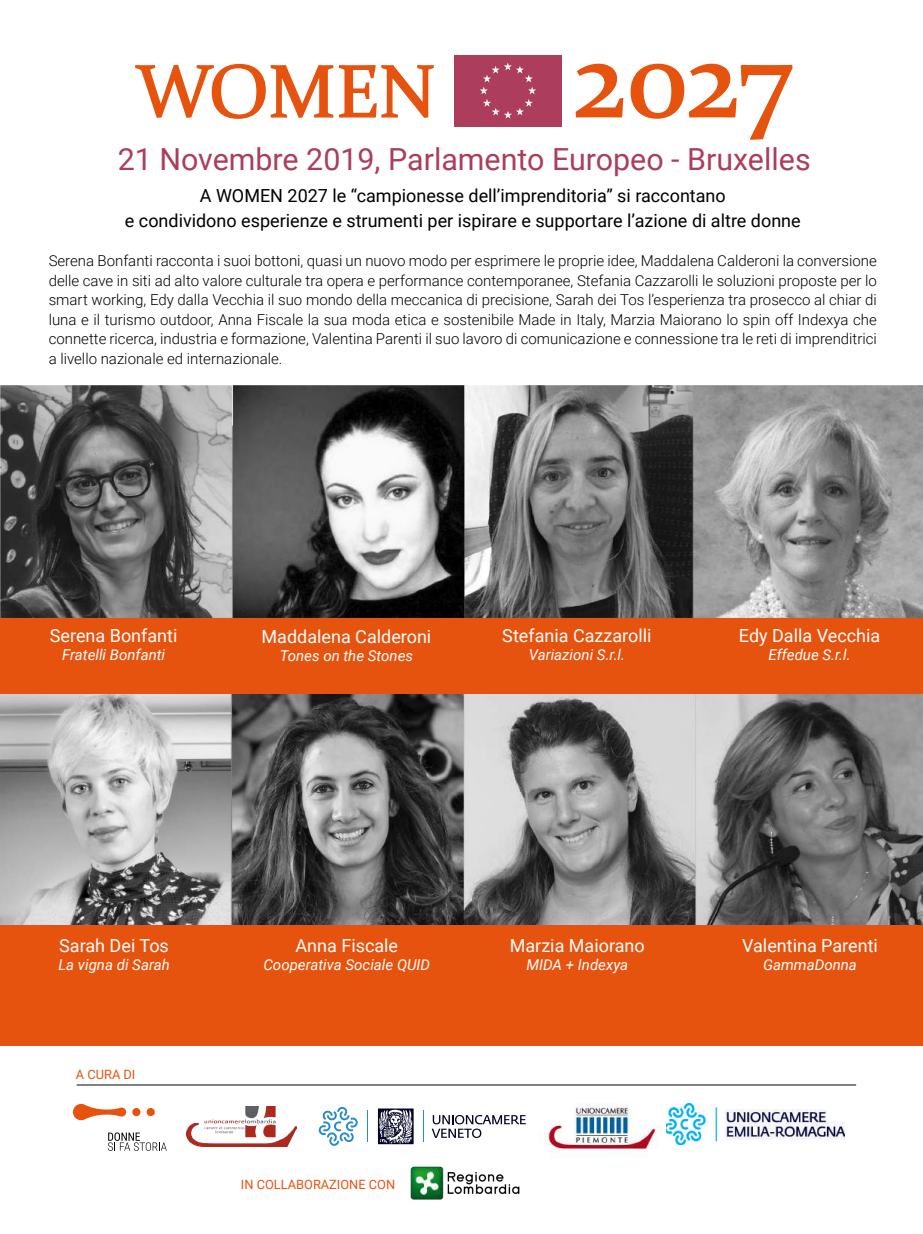
<style>
.page{position:relative;width:923px;height:1234px;background:#fff}
.page>*{position:absolute;margin:0;border:0;box-sizing:border-box;transform-origin:0 0}
.t1{font:30.45px "Roboto";color:#ac3d5c}
.t2{font:18px/25.5px "Roboto";color:#000;text-align:center}
.t3{font:18px "Roboto";color:#fff}
.t4{font:300 15px/19.5px "Roboto";color:#000;text-align:justify}
.t5{font:italic 15px "Roboto";color:#fff}
.t6{font:12.75px "Roboto";color:#e6530f}
</style>
<div class="page">
<svg style="left:135px;top:63px;width:299px;height:56px"></svg>
<svg style="left:575px;top:63px;width:49px;height:55px"></svg>
<svg style="left:630px;top:63px;width:163px;height:77px"></svg>
<div style="left:454px;top:55px;width:108px;height:71px;background:#ac3d5c"></div>
<svg style="left:480px;top:62px;width:56px;height:57px"></svg>
<div style="left:0;top:426px;width:923px;height:619px;background:#e6530f"></div>
<hr style="left:77px;top:1084px;width:779px;height:1px;background:#050505">
<svg style="left:108px;top:1132px;width:59px;height:18px"></svg>
<svg style="left:147px;top:1107px;width:8px;height:8px"></svg>
<svg style="left:73px;top:1103px;width:53px;height:16px"></svg>
<svg style="left:132px;top:1107px;width:8px;height:8px"></svg>
<svg style="left:319px;top:1107px;width:39px;height:38px"></svg>
<hr style="left:367px;top:1110px;width:1px;height:31px;background:#258bcb">
<hr style="left:423px;top:1110px;width:1px;height:31px;background:#258bcb">
<svg style="left:432px;top:1115px;width:94px;height:22px"></svg>
<svg style="left:378px;top:1108px;width:35px;height:35px"></svg>
<img style="left:186px;top:1106px;width:110px;height:40px">
<img style="left:666px;top:1103px;width:179px;height:41px">
<img style="left:544px;top:1103px;width:115px;height:51px">
<img style="left:410px;top:1166px;width:110px;height:34px">
<img style="left:1px;top:386px;width:922px;height:231px">
<img style="left:0;top:694px;width:923px;height:230px">
<h1 class="t1" style="left:118px;top:138px;width:694px">21 Novembre 2019, Parlamento Europeo - Bruxelles</h1>
<p class="t2" style="left:125px;top:182px;width:677px">A WOMEN 2027 le “campionesse dell’imprenditoria” si raccontano<br>e condividono esperienze e strumenti per ispirare e supportare l’azione di altre donne</p>
<p class="t4" style="left:49px;top:250px;width:830px">Serena Bonfanti racconta i suoi bottoni, quasi un nuovo modo per esprimere le proprie idee, Maddalena Calderoni la conversione delle cave in siti ad alto valore culturale tra opera e performance contemporanee, Stefania Cazzarolli le soluzioni proposte per lo smart working, Edy dalla Vecchia il suo mondo della meccanica di precisione, Sarah dei Tos l’esperienza tra prosecco al chiar di luna e il turismo outdoor, Anna Fiscale la sua moda etica e sostenibile Made in Italy, Marzia Maiorano lo spin off Indexya che connette ricerca, industria e formazione, Valentina Parenti il suo lavoro di comunicazione e connessione tra le reti di imprenditrici a livello nazionale ed internazionale.</p>
<p class="t3" style="left:50px;top:623px;width:129px">Serena Bonfanti</p>
<p class="t5" style="left:62px;top:644px;width:104px">Fratelli Bonfanti</p>
<p class="t3" style="left:261px;top:623px;width:171px">Maddalena Calderoni</p>
<p class="t5" style="left:280px;top:644px;width:135px">Tones on the Stones</p>
<p class="t3" style="left:502px;top:622px;width:151px">Stefania Cazzarolli</p>
<p class="t5" style="left:529px;top:643px;width:98px">Variazioni S.r.l.</p>
<p class="t3" style="left:739px;top:623px;width:143px">Edy Dalla Vecchia</p>
<p class="t5" style="left:768px;top:644px;width:83px">Effedue S.r.l.</p>
<p class="t3" style="left:59px;top:932px;width:111px">Sarah Dei Tos</p>
<p class="t5" style="left:58px;top:953px;width:113px">La vigna di Sarah</p>
<p class="t6" style="left:76px;top:1065px;width:61px">A CURA DI</p>
<p class="t3" style="left:295px;top:933px;width:104px">Anna Fiscale</p>
<p class="t5" style="left:263px;top:954px;width:168px">Cooperativa Sociale QUID</p>
<p class="t6" style="left:241px;top:1174px;width:156px">IN COLLABORAZIONE CON</p>
<p class="t3" style="left:510px;top:932px;width:136px">Marzia Maiorano</p>
<p class="t5" style="left:526px;top:953px;width:103px">MIDA + Indexya</p>
<p class="t3" style="left:742px;top:932px;width:137px">Valentina Parenti</p>
<p class="t5" style="left:763px;top:954px;width:95px">GammaDonna</p>
</div>
